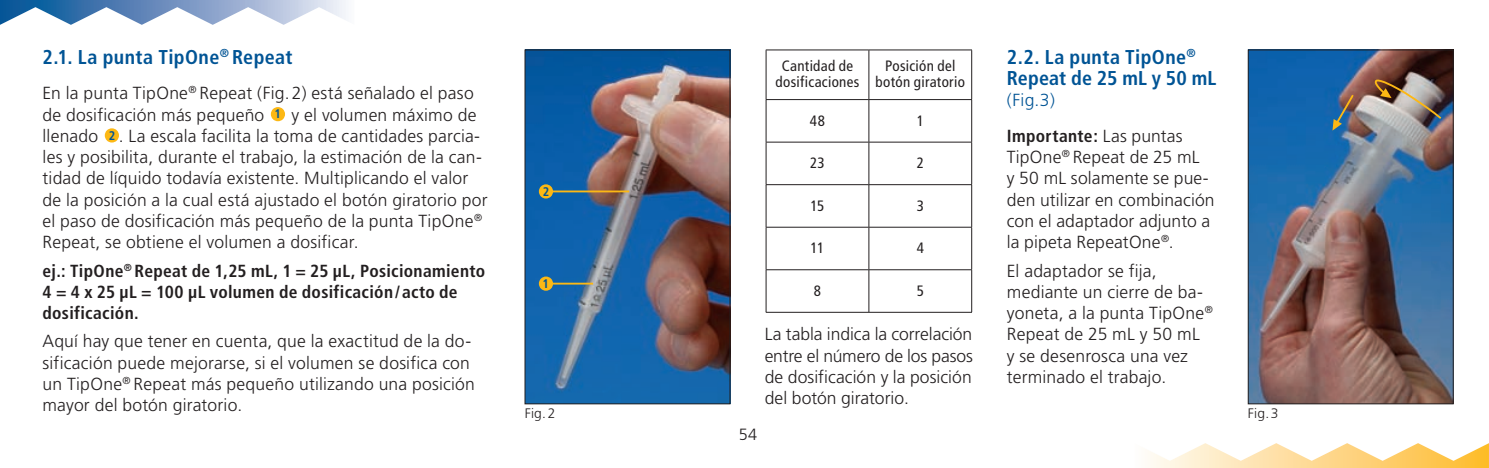
<style>
.page{position:relative;width:1489px;height:468px;background:#fff}
.page>*{position:absolute;margin:0;border:0;box-sizing:border-box;transform-origin:0 0}
.t1{font:700 condensed 20px/21.2px "Frutiger";letter-spacing:.02em;color:#005495}
.t2{font:300 17.5px/21.2px "Frutiger";letter-spacing:.01em;color:#231f20}
.t3{font:700 condensed 17.5px/21.2px "Frutiger";letter-spacing:.02em;color:#231f20}
.t4{font:300 16.25px "Frutiger";color:#231f20}
.t5{font:condensed 15px/16.2px "Frutiger";letter-spacing:.02em;color:#231f20;text-align:center}
.t6{font:300 13.75px "Frutiger";letter-spacing:.015em;color:#231f20}
.t7{font:700 condensed 12.5px "Frutiger";color:#005495}
.s1{font-weight:300;font-stretch:normal;color:#005495}
.s2{font-weight:300;font-stretch:normal}
</style>
<div class="page">
<svg style="left:0;top:0;width:346px;height:25px"></svg>
<svg style="left:1148px;top:443px;width:340px;height:25px"></svg>
<img style="left:526px;top:52px;width:202px;height:350px">
<div style="left:524px;top:50px;width:206px;height:354px;border:1px solid #231f20"></div>
<img style="left:1249px;top:52px;width:202px;height:350px">
<div style="left:1247px;top:50px;width:206px;height:354px;border:1px solid #231f20"></div>
<hr style="left:765px;top:49px;width:103px;height:1px;background:#231f20">
<hr style="left:765px;top:50px;width:1px;height:49px;background:#231f20">
<hr style="left:868px;top:49px;width:103px;height:1px;background:#231f20">
<hr style="left:868px;top:50px;width:1px;height:49px;background:#231f20">
<hr style="left:971px;top:50px;width:1px;height:49px;background:#231f20">
<hr style="left:765px;top:99px;width:103px;height:1px;background:#231f20">
<hr style="left:765px;top:100px;width:1px;height:42px;background:#231f20">
<hr style="left:868px;top:99px;width:103px;height:1px;background:#231f20">
<hr style="left:868px;top:100px;width:1px;height:42px;background:#231f20">
<hr style="left:971px;top:100px;width:1px;height:42px;background:#231f20">
<hr style="left:765px;top:142px;width:103px;height:1px;background:#231f20">
<hr style="left:765px;top:142px;width:1px;height:42px;background:#231f20">
<hr style="left:868px;top:142px;width:103px;height:1px;background:#231f20">
<hr style="left:868px;top:142px;width:1px;height:42px;background:#231f20">
<hr style="left:971px;top:142px;width:1px;height:42px;background:#231f20">
<hr style="left:765px;top:184px;width:103px;height:1px;background:#231f20">
<hr style="left:765px;top:185px;width:1px;height:42px;background:#231f20">
<hr style="left:868px;top:184px;width:103px;height:1px;background:#231f20">
<hr style="left:868px;top:185px;width:1px;height:42px;background:#231f20">
<hr style="left:971px;top:185px;width:1px;height:42px;background:#231f20">
<hr style="left:765px;top:227px;width:103px;height:1px;background:#231f20">
<hr style="left:765px;top:227px;width:1px;height:42px;background:#231f20">
<hr style="left:868px;top:227px;width:103px;height:1px;background:#231f20">
<hr style="left:868px;top:227px;width:1px;height:42px;background:#231f20">
<hr style="left:971px;top:227px;width:1px;height:42px;background:#231f20">
<hr style="left:765px;top:269px;width:103px;height:1px;background:#231f20">
<hr style="left:765px;top:270px;width:1px;height:42px;background:#231f20">
<hr style="left:868px;top:269px;width:103px;height:1px;background:#231f20">
<hr style="left:868px;top:270px;width:1px;height:42px;background:#231f20">
<hr style="left:971px;top:270px;width:1px;height:42px;background:#231f20">
<hr style="left:765px;top:312px;width:206px;height:1px;background:#231f20">
<svg style="left:271px;top:107px;width:14px;height:14px"></svg>
<svg style="left:105px;top:128px;width:14px;height:14px"></svg>
<svg style="left:539px;top:276px;width:14px;height:15px"></svg>
<svg style="left:539px;top:184px;width:14px;height:14px"></svg>
<hr style="left:553px;top:283px;width:40px;height:1px;background:#fcb814">
<hr style="left:551px;top:190px;width:78px;height:2px;background:#fcb814">
<svg style="left:1332px;top:93px;width:23px;height:38px"></svg>
<svg style="left:1372px;top:79px;width:71px;height:42px;background:#998a7d"></svg>
<p class="t1" style="left:43px;top:46px;width:251px">2.1. La punta TipOne<sup>®</sup> Repeat</p>
<p class="t2" style="left:43px;top:83px;width:433px">En la punta TipOne<sup>®</sup> Repeat (Fig. 2) está señalado el paso de dosificación más pequeño</p>
<p class="t2" style="left:43px;top:104px;width:446px;text-indent:249px">y el volumen máximo de llenado . La escala facilita la toma de cantidades parcia&shy;les y posibilita, durante el trabajo, la estimación de la can&shy;tidad de líquido todavía existente. Multiplicando el valor de la posición a la cual está ajustado el botón giratorio por el paso de dosificación más pequeño de la punta TipOne<sup>® </sup>Repeat, se obtiene el volumen a dosificar.</p>
<p class="t3" style="left:43px;top:260px;width:444px">ej.: TipOne<sup>®</sup> Repeat de 1,25 mL, 1 = 25 µL, Posicionamiento<br>4 = 4 x 25 µL = 100 µL volumen de dosificación / acto de dosificación.</p>
<p class="t2" style="left:43px;top:331px;width:434px">Aquí hay que tener en cuenta, que la exactitud de la do&shy;sificación puede mejorarse, si el volumen se dosifica con un TipOne<sup>®</sup> Repeat más pequeño utilizando una posición mayor del botón giratorio.</p>
<p class="t7" style="left:274px;top:107px;width:8px">1</p>
<p class="t7" style="left:109px;top:128px;width:8px">2</p>
<p class="t1" style="left:1006px;top:46px;width:211px">2.2. La punta TipOne<sup>®<br></sup>Repeat de 25 mL y 50 mL</p>
<p class="t3" style="left:1006px;top:83px;width:177px;line-height:35.5px"><span class="s1">(Fig.3)<br></span>Importante: <span class="s2">Las puntas</span></p>
<p class="t2" style="left:1006px;top:146px;width:209px">TipOne<sup>®</sup> Repeat de 25 mL<br>y 50 mL solamente se pue&shy;den utilizar en combinación con el adaptador adjunto a la pipeta RepeatOne<sup>®</sup>.</p>
<p class="t2" style="left:1006px;top:260px;width:207px">El adaptador se fija, mediante un cierre de ba&shy;yoneta, a la punta TipOne<sup>®<br></sup>Repeat de 25 mL y 50 mL<br>y se desenrosca una vez terminado el trabajo.</p>
<p class="t5" style="left:775px;top:57px;width:85px">Cantidad de dosificaciones</p>
<p class="t5" style="left:875px;top:57px;width:91px">Posición del botón giratorio</p>
<p class="t5" style="left:810px;top:112px;width:17px">48</p>
<p class="t5" style="left:916px;top:112px;width:9px">1</p>
<p class="t5" style="left:810px;top:155px;width:16px">23</p>
<p class="t5" style="left:916px;top:155px;width:9px">2</p>
<p class="t5" style="left:810px;top:198px;width:16px">15</p>
<p class="t5" style="left:916px;top:198px;width:9px">3</p>
<p class="t5" style="left:810px;top:240px;width:15px">11</p>
<p class="t5" style="left:916px;top:240px;width:9px">4</p>
<p class="t5" style="left:813px;top:283px;width:9px">8</p>
<p class="t5" style="left:916px;top:283px;width:9px">5</p>
<p class="t7" style="left:543px;top:184px;width:8px">2</p>
<p class="t7" style="left:542px;top:276px;width:8px">1</p>
<p class="t2" style="left:764px;top:323px;width:210px;text-align:justify">La tabla indica la correlación entre el número de los pasos de dosificación y la posición del botón giratorio.</p>
<p class="t6" style="left:524px;top:406px;width:32px">Fig. 2</p>
<p class="t6" style="left:1247px;top:406px;width:32px">Fig. 3</p>
<p class="t4" style="left:738px;top:425px;width:20px">54</p>
</div>
